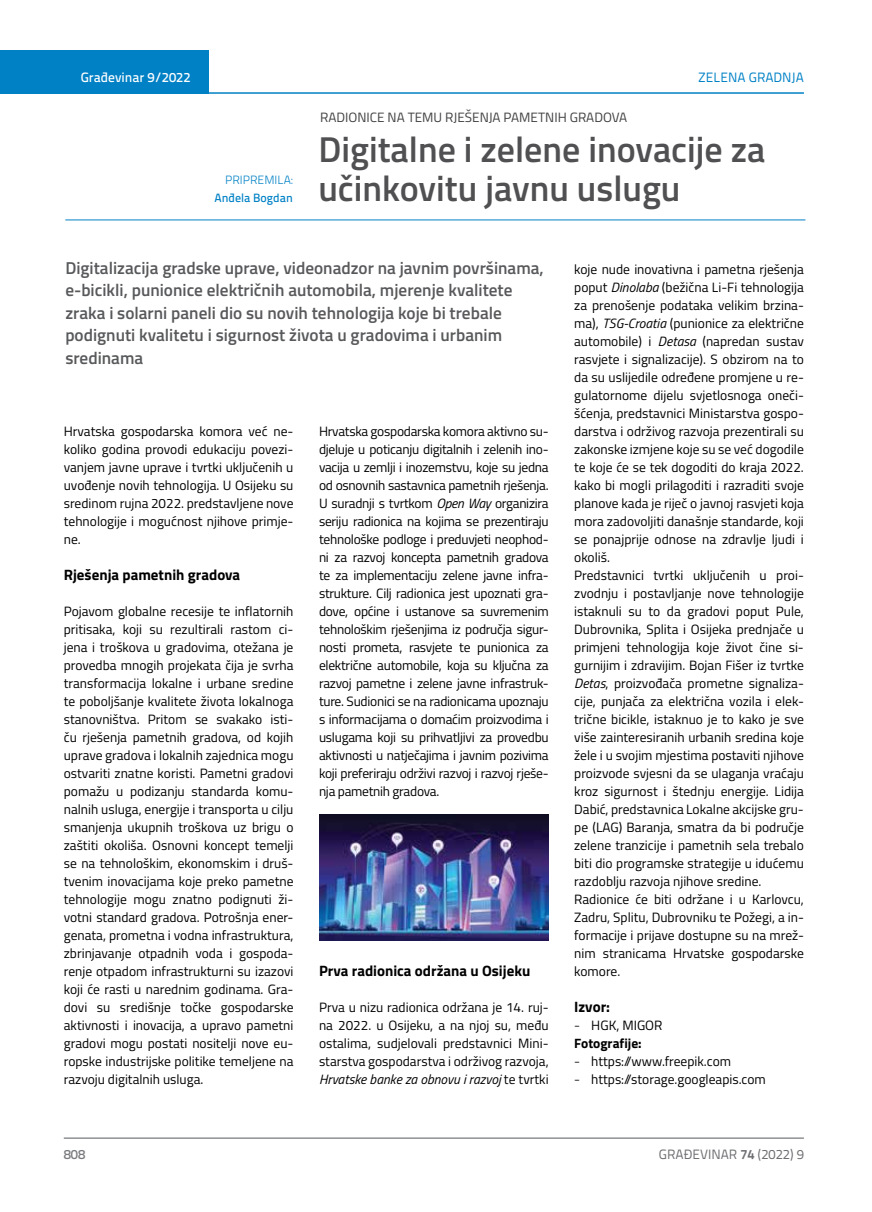
<style>
.page{position:relative;width:872px;height:1212px;background:#fff}
.page>*{position:absolute;margin:0;border:0;box-sizing:border-box;transform-origin:0 0}
.t1{font:600 36px/39px "Titillium";color:#505052}
.t2{font:600 17.25px/22.5px "Titillium";color:#58595b}
.t3{font:700 15px "Titillium";color:#000}
.t4{font:13.5px/18px "Titillium";color:#000;text-align:justify}
.t5{font:13.5px "Titillium";color:#414042}
.t6{font:700 13.5px/18px "Titillium";color:#000}
.t7{font:13.5px "Titillium Text 22 L";color:#6d6e71}
.t8{font:500 13.5px "Titillium Text 22 L";color:#fff}
.t9{font:13.5px "Titillium Text 22 L";color:#0081c6}
.t10{font:500 13.5px "Titillium Text 22 L";color:#797a7d}
.t11{font:500 12px "Titillium Text 22 L";color:#0081c6}
.t12{font:300 12px "Titillium Text 22 L";color:#0081c6}
.s1{font-style:italic}
.s2{font-family:"Titillium Text 22 L";font-weight:300}
.s3{font-weight:400}
.s4{font-weight:700}
</style>
<div class="page">
<div style="left:0;top:50px;width:208px;height:44px;background:#0081c6"></div>
<hr style="left:0;top:92px;width:804px;height:2px;background:#0081c6">
<hr style="left:64px;top:1138px;width:740px;height:1px;background:#58595b">
<hr style="left:65px;top:220px;width:740px;height:1px;background:#0081c6">
<img style="left:319px;top:814px;width:230px;height:126px">
<p class="t8" style="left:81px;top:67px;width:111px">Građevinar 9/2022</p>
<p class="t12" style="left:225px;top:171px;width:69px">PRIPREMILA:</p>
<p class="t11" style="left:214px;top:188px;width:80px">Anđela Bogdan</p>
<p class="t9" style="left:698px;top:68px;width:107px">ZELENA GRADNJA</p>
<p class="t5" style="left:320px;top:107px;width:309px">RADIONICE NA TEMU RJEŠENJA PAMETNIH GRADOVA</p>
<h1 class="t1" style="left:318px;top:128px;width:448px">Digitalne i zelene inovacije za učinkovitu javnu uslugu</h1>
<p class="t2" style="left:65px;top:256px;width:480px">Digitalizacija gradske uprave, videonadzor na javnim površinama, e-bicikli, punionice električnih automobila, mjerenje kvalitete zraka i solarni paneli dio su novih tehnologija koje bi trebale podignuti kvalitetu i sigurnost života u gradovima i urbanim sredinama</p>
<p class="t4" style="left:64px;top:421px;width:231px">Hrvatska gospodarska komora već ne&shy;koliko godina provodi edukaciju povezi&shy;vanjem javne uprave i tvrtki uključenih u uvođenje novih tehnologija. U Osijeku su sredinom rujna 2022. predstavljene nove tehnologije i mogućnost njihove primje&shy;ne.</p>
<p class="t3" style="left:64px;top:563px;width:178px">Rješenja pametnih gradova</p>
<p class="t4" style="left:64px;top:602px;width:231px">Pojavom globalne recesije te inflatornih pritisaka, koji su rezultirali rastom ci&shy;jena i troškova u gradovima, otežana je provedba mnogih projekata čija je svrha transformacija lokalne i urbane sredine te poboljšanje kvalitete života lokalnoga stanovništva. Pritom se svakako isti&shy;ču rješenja pametnih gradova, od kojih uprave gradova i lokalnih zajednica mogu ostvariti znatne koristi. Pametni gradovi pomažu u podizanju standarda komu&shy;nalnih usluga, energije i transporta u cilju smanjenja ukupnih troškova uz brigu o zaštiti okoliša. Osnovni koncept temelji se na tehnološkim, ekonomskim i druš&shy;tvenim inovacijama koje preko pametne tehnologije mogu znatno podignuti ži&shy;votni standard gradova. Potrošnja ener&shy;genata, prometna i vodna infrastruktura, zbrinjavanje otpadnih voda i gospoda&shy;renje otpadom infrastrukturni su izazovi koji će rasti u narednim godinama. Gra&shy;dovi su središnje točke gospodarske aktivnosti i inovacija, a upravo pametni gradovi mogu postati nositelji nove eu&shy;ropske industrijske politike temeljene na razvoju digitalnih usluga.</p>
<p class="t4" style="left:319px;top:421px;width:231px">Hrvatska gospodarska komora aktivno su&shy;djeluje u poticanju digitalnih i zelenih ino&shy;vacija u zemlji i inozemstvu, koje su jedna od osnovnih sastavnica pametnih rješenja.<br>U suradnji s tvrtkom <span class="s1">Open Way</span> organizira seriju radionica na kojima se prezentiraju tehnološke podloge i preduvjeti neophod&shy;ni za razvoj koncepta pametnih gradova te za implementaciju zelene javne infra&shy;strukture. Cilj radionica jest upoznati gra&shy;dove, općine i ustanove sa suvremenim tehnološkim rješenjima iz područja sigur&shy;nosti prometa, rasvjete te punionica za električne automobile, koja su ključna za razvoj pametne i zelene javne infrastruk&shy;ture. Sudionici se na radionicama upoznaju s informacijama o domaćim proizvodima i uslugama koji su prihvatljivi za provedbu aktivnosti u natječajima i javnim pozivima koji preferiraju održivi razvoj i razvoj rješe&shy;nja pametnih gradova.</p>
<p class="t3" style="left:319px;top:959px;width:213px">Prva radionica održana u Osijeku</p>
<p class="t4" style="left:319px;top:998px;width:231px">Prva u nizu radionica održana je 14. ruj&shy;na 2022. u Osijeku, a na njoj su, među ostalima, sudjelovali predstavnici Mini&shy;starstva gospodarstva i održivog razvoja, <span class="s1">Hrvatske banke za obnovu i razvoj</span> te tvrtki</p>
<p class="t4" style="left:574px;top:259px;width:231px;text-align:left">koje nude inovativna i pametna rješenja poput <span class="s1">Dinolaba</span> (bežična Li-Fi tehnologija za prenošenje podataka velikim brzina&shy;ma), <span class="s1">TSG-Croatia</span> (punionice za električne automobile) i <span class="s1">Detasa</span> (napredan sustav rasvjete i signalizacije). S obzirom na to da su uslijedile određene promjene u re&shy;gulatornome dijelu svjetlosnoga oneči&shy;šćenja, predstavnici Ministarstva gospo&shy;darstva i održivog razvoja prezentirali su zakonske izmjene koje su se već dogodile te koje će se tek dogoditi do kraja 2022. kako bi mogli prilagoditi i razraditi svoje planove kada je riječ o javnoj rasvjeti koja mora zadovoljiti današnje standarde, koji se ponajprije odnose na zdravlje ljudi i okoliš.<br>Predstavnici tvrtki uključenih u proi&shy;zvodnju i postavljanje nove tehnologije istaknuli su to da gradovi poput Pule, Dubrovnika, Splita i Osijeka prednjače u primjeni tehnologija koje život čine si&shy;gurnijim i zdravijim. Bojan Fišer iz tvrtke <span class="s1">Detas</span>, proizvođača prometne signaliza&shy;cije, punjača za električna vozila i elek&shy;trične bicikle, istaknuo je to kako je sve više zainteresiranih urbanih sredina koje žele i u svojim mjestima postaviti njihove proizvode svjesni da se ulaganja vraćaju kroz sigurnost i štednju energije. Lidija Dabić, predstavnica Lokalne akcijske gru&shy;pe (LAG) Baranja, smatra da bi područje zelene tranzicije i pametnih sela trebalo biti dio programske strategije u idućemu razdoblju razvoja njihove sredine.<br>Radionice će biti održane i u Karlovcu, Zadru, Splitu, Dubrovniku te Požegi, a in&shy;formacije i prijave dostupne su na mrež&shy;nim stranicama Hrvatske gospodarske komore.</p>
<p class="t3" style="left:574px;top:995px;width:37px">Izvor:</p>
<p class="t6" style="left:574px;top:1016px;width:90px"><span class="s2">-</span> <span class="s3">HGK, MIGOR<br></span>Fotografije:</p>
<p class="t4" style="left:574px;top:1052px;width:158px"><span class="s2">-</span> https://www.freepik.com</p>
<p class="t4" style="left:574px;top:1070px;width:193px"><span class="s2">-</span> https://storage.googleapis.com</p>
<p class="t10" style="left:64px;top:1144px;width:23px">808</p>
<p class="t7" style="left:659px;top:1144px;width:146px">GRAĐEVINAR <span class="s4">74</span> (2022) 9</p>
</div>
